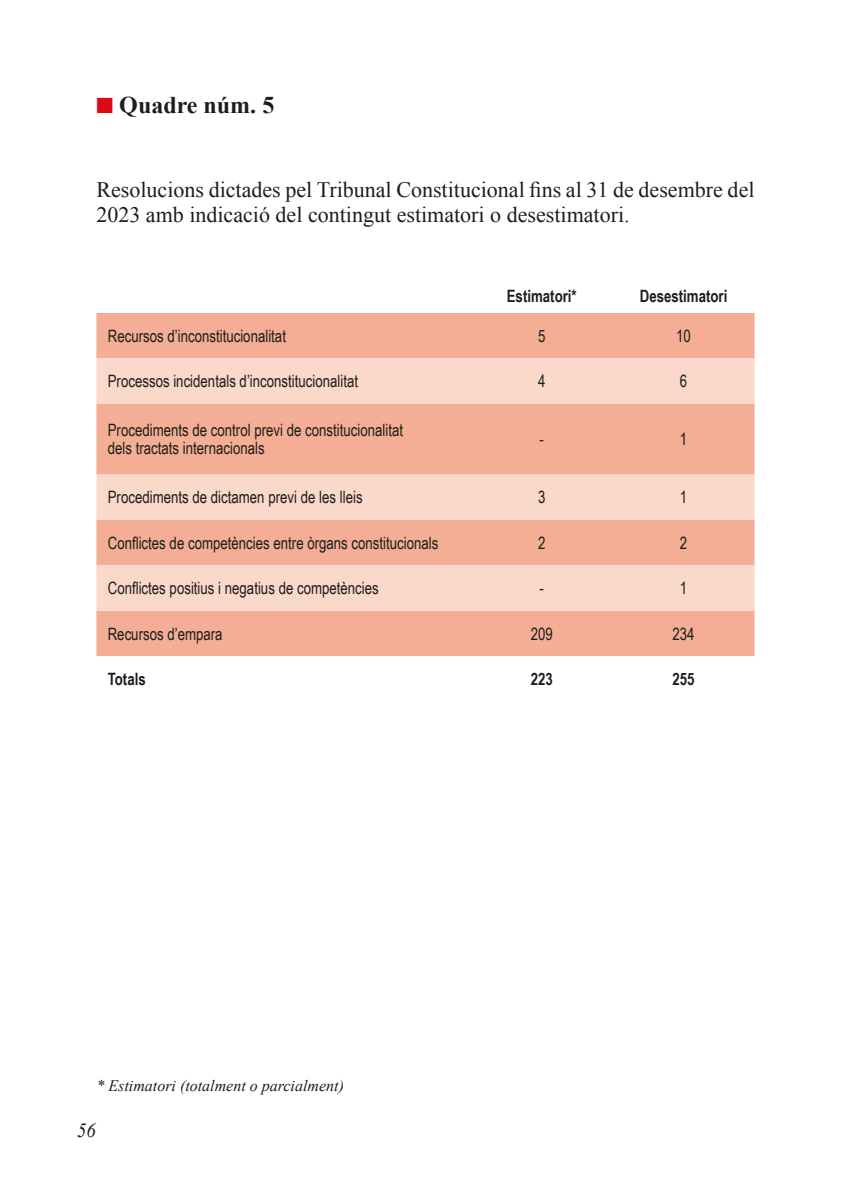
<style>
.page{position:relative;width:851px;height:1191px;background:#fff}
.page>*{position:absolute;margin:0;border:0;box-sizing:border-box;transform-origin:0 0}
.t1{font:700 24px "Times New Roman";color:#1d1d1b}
.t2{font:22px/25px "Times New Roman";color:#1d1d1b}
.t3{font:italic 20px "Times New Roman";color:#1d1d1b;scale:.93 1}
.t4{font:17px/18px "Arial Narrow";color:#1d1d1b;scale:.95 1}
.t5{font:700 17px "Arial Narrow";color:#1d1d1b;scale:.95 1}
.t6{font:italic 16px "Times New Roman";color:#1d1d1b}
.s1{color:#dc0815}
</style>
<div class="page">
<div style="left:96px;top:313px;width:658px;height:343px;background:#f3ae95"></div>
<svg style="left:96px;top:358px;width:658px;height:252px;background:#f6c4b1"></svg>
<h1 class="t1" style="left:96px;top:88px;width:179px"><span class="s1">■</span> Quadre núm. 5</h1>
<p class="t2" style="left:96px;top:177px;width:659px">Resolucions dictades pel Tribunal Constitucional fins al 31 de desembre del<br>2023 amb indicació del contingut estimatori o desestimatori.</p>
<p class="t5" style="left:506px;top:283px;width:75px">Estimatori*</p>
<p class="t5" style="left:639px;top:283px;width:94px">Desestimatori</p>
<p class="t4" style="left:108px;top:326px;width:189px">Recursos d’inconstitucionalitat</p>
<p class="t4" style="left:538px;top:326px;width:9px">5</p>
<p class="t4" style="left:676px;top:326px;width:17px">10</p>
<p class="t4" style="left:108px;top:371px;width:265px">Processos incidentals d’inconstitucionalitat</p>
<p class="t4" style="left:538px;top:371px;width:9px">4</p>
<p class="t4" style="left:679px;top:371px;width:9px">6</p>
<p class="t4" style="left:108px;top:421px;width:312px">Procediments de control previ de constitucionalitat dels tractats internacionals</p>
<p class="t4" style="left:539px;top:430px;width:6px">-</p>
<p class="t4" style="left:679px;top:430px;width:9px">1</p>
<p class="t4" style="left:108px;top:488px;width:270px">Procediments de dictamen previ de les lleis</p>
<p class="t4" style="left:538px;top:488px;width:9px">3</p>
<p class="t4" style="left:679px;top:488px;width:9px">1</p>
<p class="t4" style="left:108px;top:533px;width:349px">Conflictes de competències entre òrgans constitucionals</p>
<p class="t4" style="left:538px;top:533px;width:9px">2</p>
<p class="t4" style="left:679px;top:533px;width:9px">2</p>
<p class="t4" style="left:108px;top:578px;width:287px">Conflictes positius i negatius de competències</p>
<p class="t4" style="left:539px;top:578px;width:6px">-</p>
<p class="t4" style="left:679px;top:578px;width:9px">1</p>
<p class="t4" style="left:108px;top:624px;width:122px">Recursos d’empara</p>
<p class="t4" style="left:530px;top:624px;width:25px">209</p>
<p class="t4" style="left:672px;top:624px;width:25px">234</p>
<p class="t5" style="left:108px;top:666px;width:42px">Totals</p>
<p class="t5" style="left:530px;top:666px;width:25px">223</p>
<p class="t5" style="left:672px;top:666px;width:25px">255</p>
<p class="t6" style="left:96px;top:1074px;width:249px">* Estimatori (totalment o parcialment)</p>
<p class="t3" style="left:77px;top:1116px;width:22px">56</p>
</div>
